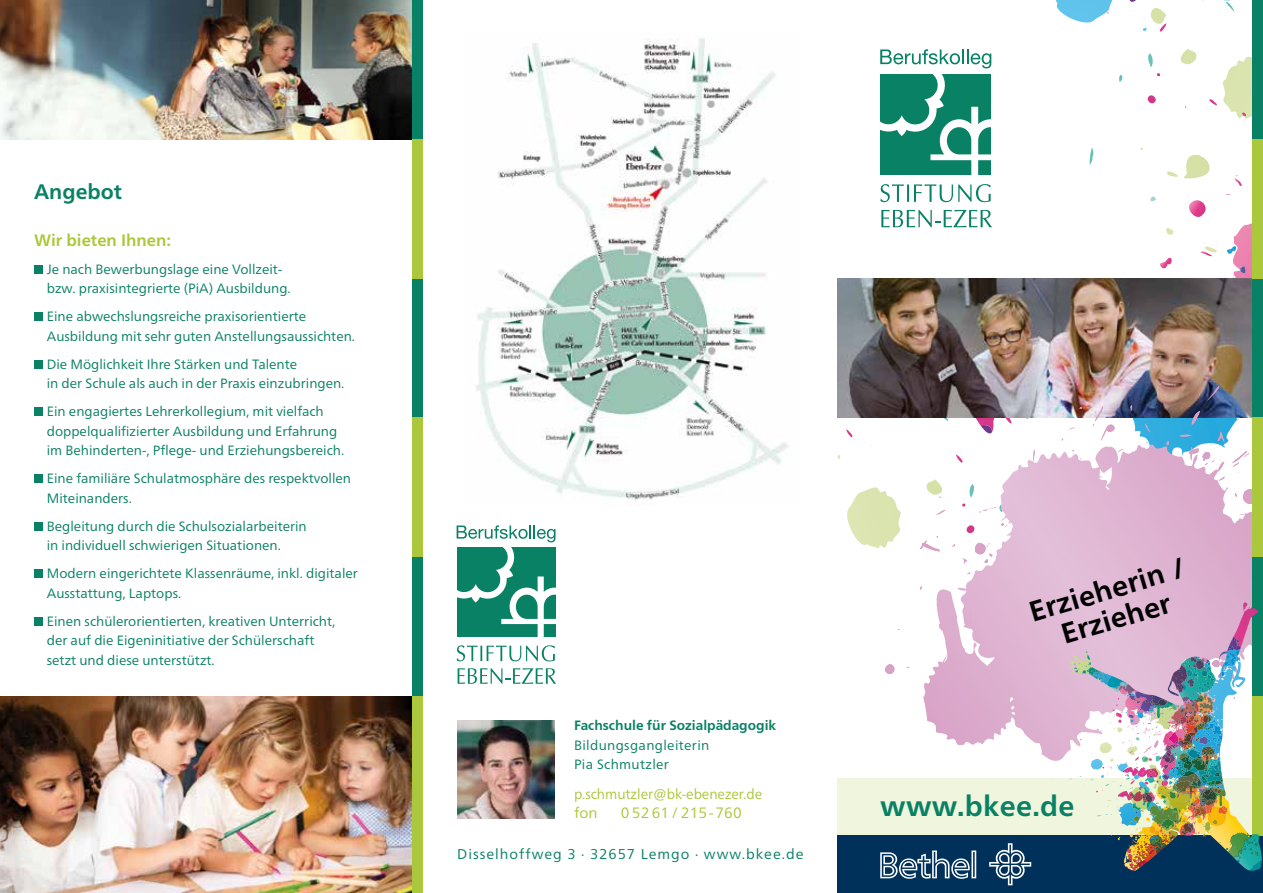
<style>
.page{position:relative;width:1263px;height:893px;background:#fff}
.page>*{position:absolute;margin:0;border:0;box-sizing:border-box;transform-origin:0 0}
.t1{font:700 28.5px/30px "Frutiger Neue LT Pro";color:#000;text-align:center}
.t2{font:700 28.5px "Frutiger Neue LT Pro";letter-spacing:.01em;color:#098164}
.t3{font:700 21px "Frutiger Neue LT Pro";color:#098164}
.t4{font:700 16.5px "Frutiger Neue LT Pro";color:#abc83c}
.t5{font:15px "Frutiger Neue LT Pro";letter-spacing:.01em;color:#abc83c}
.t6{font:14.25px "Frutiger Neue LT Pro";letter-spacing:.07em;color:#098164}
.t7{font:14.25px "Frutiger Neue LT Pro";letter-spacing:-.005em;color:#abc83c;scale:.96 1}
.t8{font:13.5px/19.5px "Frutiger Neue LT Pro";color:#098164}
.t9{font:13.5px/19.5px "Frutiger Neue LT Pro";letter-spacing:.025em;color:#098164}
.t10{font:700 13.5px "Frutiger Neue LT Pro";color:#098164}
</style>
<div class="page">
<div style="left:838px;top:778px;width:425px;height:58px;background:#f0f5de"></div>
<div style="left:838px;top:836px;width:425px;height:57px;background:#00315a"></div>
<svg style="left:989px;top:843px;width:42px;height:42px"></svg>
<svg style="left:880px;top:850px;width:96px;height:29px"></svg>
<img style="left:0;top:696px;width:412px;height:197px">
<img style="left:0;top:0;width:412px;height:139px">
<svg style="left:838px;top:445px;width:63px;height:104px"></svg>
<svg style="left:846px;top:429px;width:6px;height:8px"></svg>
<img style="left:838px;top:279px;width:414px;height:139px">
<svg style="left:885px;top:664px;width:10px;height:10px"></svg>
<svg style="left:1053px;top:0;width:199px;height:310px"></svg>
<svg style="left:1235px;top:489px;width:17px;height:15px"></svg>
<img style="left:1092px;top:346px;width:157px;height:127px">
<img style="left:1018px;top:445px;width:193px;height:199px">
<img style="left:1210px;top:462px;width:17px;height:138px">
<img style="left:987px;top:565px;width:16px;height:93px">
<div style="left:1226px;top:512px;width:26px;height:88px;background:#daa8ca"></div>
<img style="left:970px;top:565px;width:17px;height:93px">
<img style="left:957px;top:581px;width:13px;height:46px">
<img style="left:939px;top:627px;width:32px;height:109px">
<img style="left:923px;top:661px;width:16px;height:72px">
<img style="left:1040px;top:744px;width:29px;height:17px">
<svg style="left:920px;top:387px;width:115px;height:178px"></svg>
<img style="left:476px;top:38px;width:312px;height:467px">
<div style="left:1252px;top:279px;width:11px;height:139px;background:#098164"></div>
<div style="left:412px;top:279px;width:11px;height:139px;background:#098164"></div>
<div style="left:1252px;top:418px;width:11px;height:139px;background:#abc83c"></div>
<div style="left:412px;top:418px;width:11px;height:139px;background:#abc83c"></div>
<div style="left:1252px;top:557px;width:11px;height:139px;background:#098164"></div>
<div style="left:412px;top:557px;width:11px;height:139px;background:#098164"></div>
<div style="left:1252px;top:0;width:11px;height:139px;background:#098164"></div>
<div style="left:412px;top:0;width:11px;height:139px;background:#098164"></div>
<div style="left:1252px;top:696px;width:11px;height:140px;background:#abc83c"></div>
<div style="left:412px;top:696px;width:11px;height:140px;background:#abc83c"></div>
<div style="left:1252px;top:139px;width:11px;height:140px;background:#abc83c"></div>
<div style="left:412px;top:139px;width:11px;height:140px;background:#abc83c"></div>
<svg style="left:880px;top:49px;width:111px;height:19px"></svg>
<svg style="left:881px;top:210px;width:111px;height:17px"></svg>
<svg style="left:880px;top:184px;width:111px;height:18px"></svg>
<svg style="left:881px;top:74px;width:110px;height:100px"></svg>
<svg style="left:458px;top:668px;width:98px;height:16px"></svg>
<svg style="left:457px;top:645px;width:98px;height:16px"></svg>
<svg style="left:457px;top:525px;width:98px;height:111px"></svg>
<img style="left:1069px;top:600px;width:193px;height:271px">
<img style="left:1092px;top:671px;width:22px;height:19px">
<img style="left:457px;top:721px;width:98px;height:98px">
<div style="left:34px;top:265px;width:9px;height:9px;background:#098164"></div>
<div style="left:34px;top:313px;width:9px;height:8px;background:#098164"></div>
<div style="left:34px;top:360px;width:9px;height:9px;background:#098164"></div>
<div style="left:34px;top:408px;width:9px;height:8px;background:#098164"></div>
<div style="left:34px;top:475px;width:9px;height:8px;background:#098164"></div>
<div style="left:34px;top:522px;width:9px;height:9px;background:#098164"></div>
<div style="left:34px;top:570px;width:9px;height:8px;background:#098164"></div>
<div style="left:34px;top:617px;width:9px;height:9px;background:#098164"></div>
<div style="left:412px;top:835px;width:11px;height:58px;background:#abc83c"></div>
<h2 class="t3" style="left:34px;top:179px;width:89px">Angebot</h2>
<p class="t4" style="left:34px;top:230px;width:139px">Wir bieten Ihnen:</p>
<p class="t8" style="left:47px;top:259px;width:246px">Je nach Bewerbungslage eine Vollzeit&shy;bzw. praxisintegrierte (PiA) Ausbildung.</p>
<p class="t8" style="left:47px;top:307px;width:310px">Eine abwechslungsreiche praxisorientierte<br>Ausbildung mit sehr guten Anstellungsaussichten.</p>
<p class="t8" style="left:47px;top:354px;width:299px">Die Möglichkeit Ihre Stärken und Talente<br>in der Schule als auch in der Praxis einzubringen.</p>
<p class="t8" style="left:47px;top:402px;width:299px">Ein engagiertes Lehrerkollegium, mit vielfach doppelqualifizierter Ausbildung und Erfahrung im Behinderten-, Pflege- und Erziehungsbereich.</p>
<p class="t8" style="left:47px;top:469px;width:306px">Eine familiäre Schulatmosphäre des respektvollen<br>Miteinanders.</p>
<p class="t8" style="left:47px;top:516px;width:262px">Begleitung durch die Schulsozialarbeiterin in individuell schwierigen Situationen.</p>
<p class="t8" style="left:47px;top:564px;width:313px">Modern eingerichtete Klassenräume, inkl. digitaler<br>Ausstattung, Laptops.</p>
<p class="t8" style="left:47px;top:611px;width:290px">Einen schülerorientierten, kreativen Unterricht, der auf die Eigeninitiative der Schülerschaft setzt und diese unterstützt.</p>
<p class="t10" style="left:574px;top:718px;width:204px">Fachschule für Sozialpädagogik</p>
<p class="t9" style="left:574px;top:735px;width:137px">Bildungsgangleiterin<br>Pia Schmutzler</p>
<p class="t7" style="left:574px;top:785px;width:197px">p.schmutzler@bk-ebenezer.de</p>
<p class="t5" style="left:574px;top:804px;width:25px">fon</p>
<p class="t5" style="left:621px;top:804px;width:122px">05261/215-760</p>
<p class="t6" style="left:457px;top:845px;width:348px">Disselhoffweg 3 · 32657 Lemgo · www.bkee.de</p>
<h1 class="t1" style="left:1026px;top:598px;width:163px;rotate:-17deg">Erzieherin /<br>Erzieher</h1>
<h1 class="t2" style="left:880px;top:789px;width:196px">www.bkee.de</h1>
</div>
